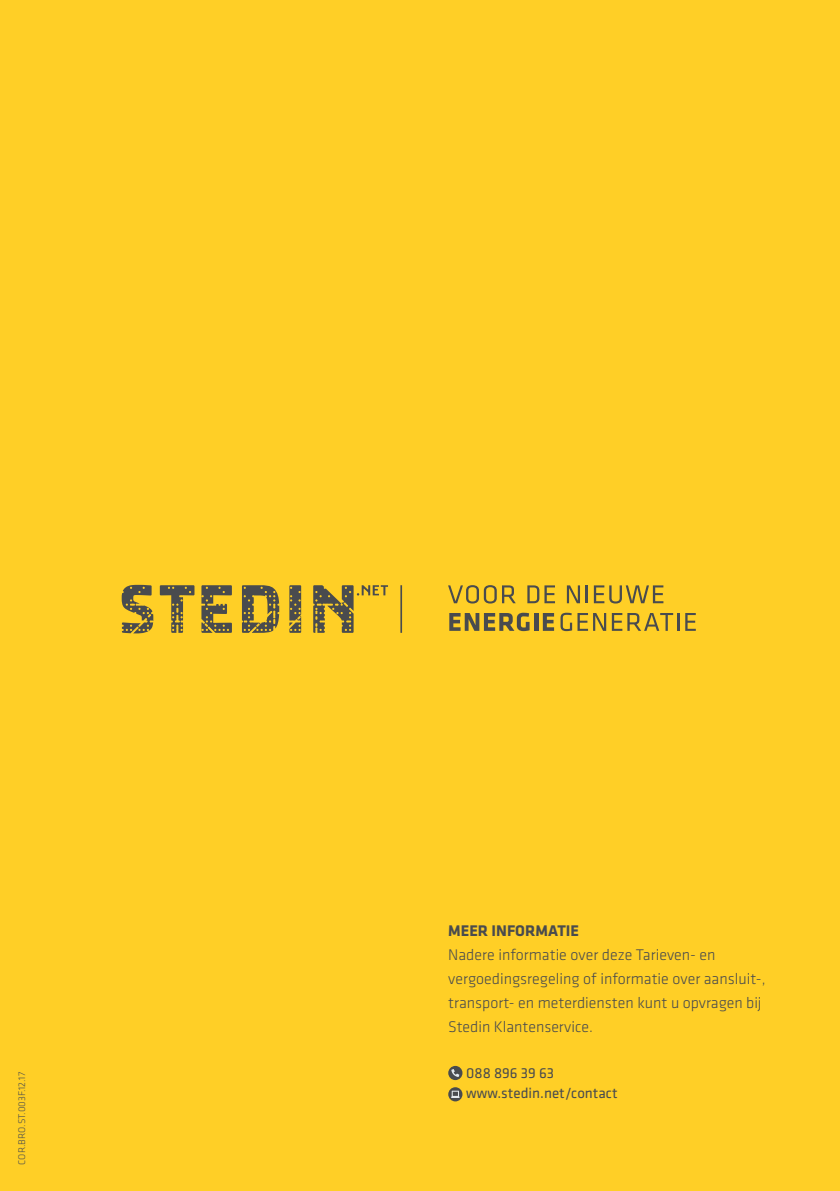
<style>
.page{position:relative;width:840px;height:1191px;background:#fff}
.page>*{position:absolute;margin:0;border:0;box-sizing:border-box;transform-origin:0 0}
.t1{font:300 16px/24px "Klavika";color:#494b4e}
.t2{font:700 16px "Klavika";color:#494b4e}
.t3{font:15px/19.6px "Klavika";color:#494b4e}
.t4{font:300 10px "Klavika";letter-spacing:.005em;color:#494b4e}
</style>
<div class="page">
<div style="left:0;top:0;width:839px;height:1191px;background:#ffcf26"></div>
<svg style="left:289px;top:585px;width:12px;height:48px"></svg>
<svg style="left:242px;top:585px;width:37px;height:48px"></svg>
<svg style="left:160px;top:585px;width:34px;height:48px"></svg>
<svg style="left:201px;top:585px;width:31px;height:48px"></svg>
<svg style="left:122px;top:585px;width:31px;height:48px"></svg>
<svg style="left:313px;top:585px;width:75px;height:48px"></svg>
<svg style="left:448px;top:585px;width:67px;height:18px"></svg>
<svg style="left:527px;top:585px;width:27px;height:18px"></svg>
<svg style="left:566px;top:585px;width:13px;height:18px"></svg>
<svg style="left:585px;top:585px;width:2px;height:18px"></svg>
<svg style="left:593px;top:585px;width:70px;height:18px"></svg>
<svg style="left:449px;top:613px;width:80px;height:18px"></svg>
<hr style="left:534px;top:613px;width:4px;height:18px;background:#494b4e">
<svg style="left:542px;top:613px;width:11px;height:18px"></svg>
<svg style="left:560px;top:613px;width:112px;height:18px"></svg>
<hr style="left:676px;top:613px;width:3px;height:18px;background:#494b4e">
<svg style="left:685px;top:613px;width:10px;height:18px"></svg>
<hr style="left:400px;top:585px;width:2px;height:48px;background:#494b4e">
<div style="left:448px;top:1066px;width:14px;height:14px;background:#494b4e;border-radius:50%"></div>
<svg style="left:451px;top:1069px;width:8px;height:8px"></svg>
<div style="left:448px;top:1087px;width:14px;height:14px;background:#494b4e;border-radius:50%"></div>
<svg style="left:451px;top:1090px;width:8px;height:8px"></svg>
<p class="t4" style="left:16px;top:1164px;width:94px;rotate:-90deg">COR.BRO.ST.003F.12.17</p>
<p class="t2" style="left:448px;top:922px;width:132px">MEER INFORMATIE</p>
<p class="t1" style="left:448px;top:943px;width:318px">Nadere informatie over deze Tarieven- en vergoedingsregeling of informatie over aansluit-, transport- en meterdiensten kunt u opvragen bij Stedin Klantenservice.</p>
<p class="t3" style="left:466px;top:1064px;width:153px">088 896 39 63 www.stedin.net/contact</p>
</div>
